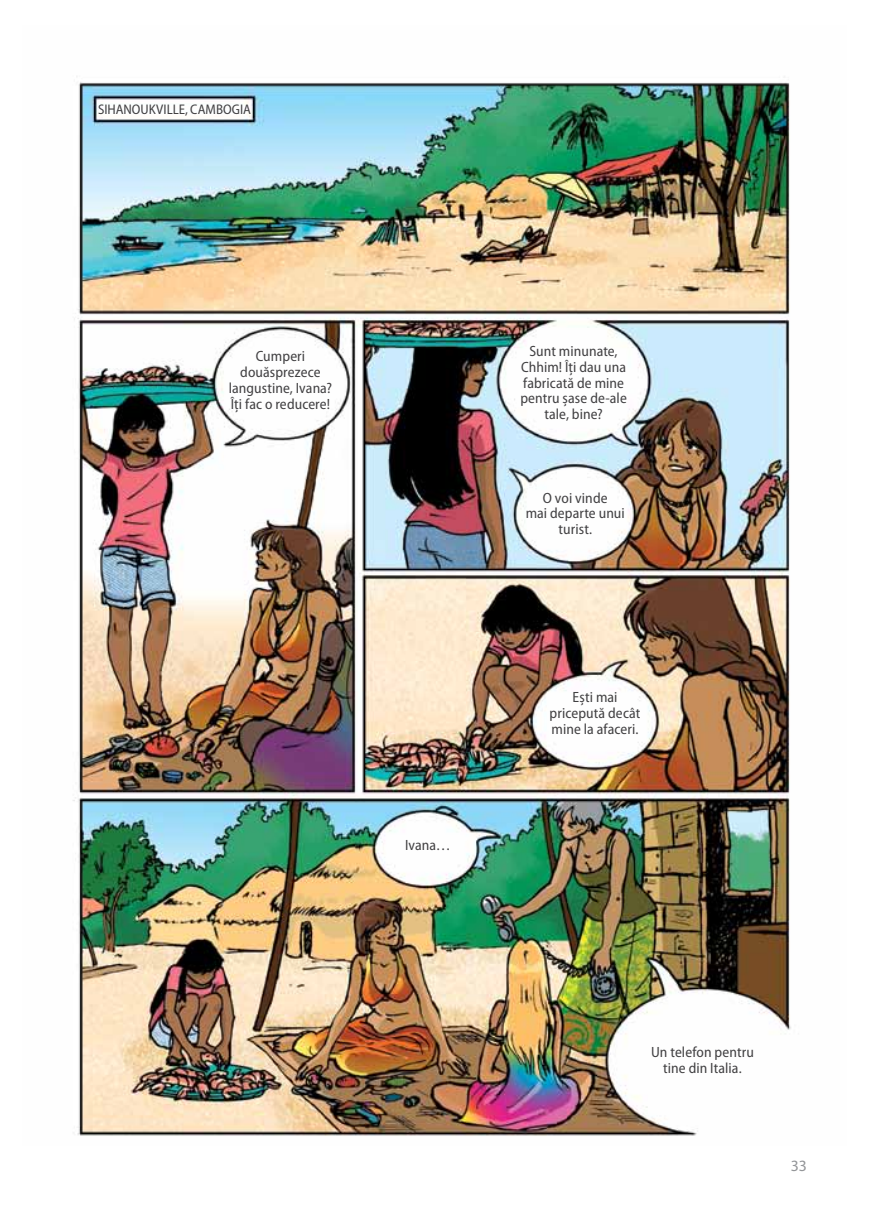
<style>
.page{position:relative;width:869px;height:1216px;background:#fff}
.page>*{position:absolute;margin:0;border:0;box-sizing:border-box;transform-origin:0 0}
.t1{font:15.75px "Myriad Pro";color:#939598}
.t2{font:semi-condensed 14.88px/15.8px "Myriad Pro";letter-spacing:.005em;color:#414042;text-align:center}
.t3{font:semi-condensed 14px "Myriad Pro";color:#414042}
</style>
<div class="page">
<img style="left:73px;top:76px;width:718px;height:1060px">
<p class="t3" style="left:98px;top:101px;width:154px">SIHANOUKVILLE, CAMBOGIA</p>
<p class="t2" style="left:229px;top:349px;width:105px">Cumperi douăsprezece langustine, Ivana?<br>Îţi fac o reducere!</p>
<p class="t2" style="left:520px;top:343px;width:108px">Sunt minunate,<br>Chhim! Îţi dau una fabricată de mine pentru șase de-ale tale, bine?</p>
<p class="t2" style="left:525px;top:490px;width:101px">O voi vinde<br>mai departe unui turist.</p>
<p class="t2" style="left:405px;top:837px;width:47px">Ivana…</p>
<p class="t2" style="left:549px;top:690px;width:92px">Ești mai pricepută decât mine la afaceri.</p>
<p class="t2" style="left:650px;top:1044px;width:104px">Un telefon pentru tine din Italia.</p>
<p class="t1" style="left:790px;top:1155px;width:18px">33</p>
</div>
